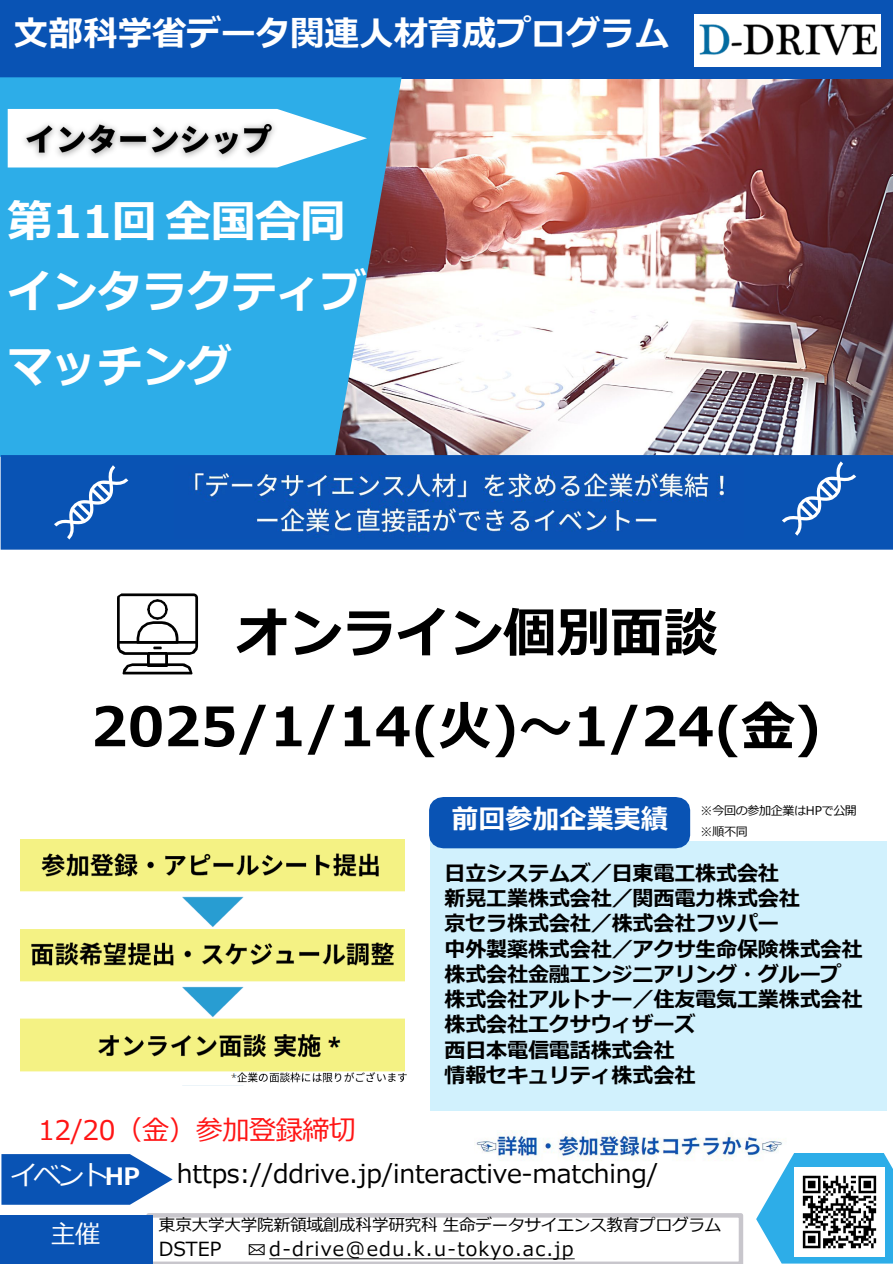
<style>
.page{position:relative;width:893px;height:1264px;background:#fff}
.page>*{position:absolute;margin:0;border:0;box-sizing:border-box;transform-origin:0 0}
.t1{font:700 54px "Meiryo";letter-spacing:-.01em;color:#000}
.t2{font:700 45px "Meiryo";letter-spacing:-.005em;color:#fff}
.t3{font:700 34.5px "Meiryo";letter-spacing:-.005em;color:#fff}
.t4{font:27px "Meiryo";letter-spacing:-.015em;color:#ff1515}
.t5{font:700 27px "Meiryo";color:#fff}
.t6{font:27px "Meiryo";color:#fff}
.t7{font:25.5px "Meiryo";letter-spacing:-.005em;color:#000}
.t8{font:24.9px "Meiryo";color:#fff}
.t9{font:700 21px "Meiryo";letter-spacing:-.01em;color:#000}
.t10{font:19.5px "Meiryo";letter-spacing:.06em;color:#000}
.t11{font:16.5px "Meiryo";letter-spacing:-.01em;color:#000}
.t12{font:12px "Meiryo";letter-spacing:-.03em;color:#000}
.s1{font-weight:700;font-size:24px}
</style>
<div class="page">
<div style="left:0;top:0;width:892px;height:89px;background:#0953b4"></div>
<img style="left:401px;top:79px;width:491px;height:376px">
<svg style="left:0;top:77px;width:401px;height:380px;background:#3aace1"></svg>
<svg style="left:756px;top:1153px;width:136px;height:110px"></svg>
<svg style="left:8px;top:109px;width:359px;height:58px"></svg>
<div style="left:1px;top:455px;width:891px;height:95px;background:#0953b4"></div>
<svg style="left:54px;top:465px;width:74px;height:74px"></svg>
<svg style="left:782px;top:461px;width:74px;height:75px"></svg>
<div style="left:0;top:1215px;width:152px;height:49px;background:#0953b4"></div>
<svg style="left:1px;top:1154px;width:172px;height:51px;background:#296abe"></svg>
<div style="left:694px;top:14px;width:186px;height:53px;background:#fff"></div>
<img style="left:699px;top:24px;width:182px;height:33px">
<img style="left:13px;top:104px;width:271px;height:71px">
<img style="left:148px;top:655px;width:19px;height:8px">
<svg style="left:117px;top:593px;width:81px;height:62px"></svg>
<svg style="left:123px;top:663px;width:69px;height:11px"></svg>
<img style="left:147px;top:599px;width:20px;height:20px">
<svg style="left:146px;top:1213px;width:597px;height:51px"></svg>
<img style="left:21px;top:839px;width:385px;height:244px">
<img style="left:192px;top:472px;width:533px;height:64px">
<div style="left:430px;top:841px;width:456px;height:269px;background:#d1f1fd"></div>
<div style="left:429px;top:797px;width:261px;height:51px;background:#0953b4"></div>
<img style="left:476px;top:1131px;width:310px;height:31px">
<img style="left:794px;top:1167px;width:90px;height:90px">
<p class="t3" style="left:14px;top:9px;width:656px">⽂部科学省データ関連⼈材育成プログラム</p>
<p class="t2" style="left:8px;top:190px;width:339px">第11回全国合同</p>
<p class="t2" style="left:8px;top:260px;width:360px">インタラクティブ</p>
<p class="t2" style="left:8px;top:335px;width:226px">マッチング</p>
<p class="t1" style="left:235px;top:595px;width:483px">オンライン個別面談</p>
<p class="t1" style="left:91px;top:688px;width:731px">2025/1/14(火)～1/24(金)</p>
<p class="t5" style="left:451px;top:800px;width:217px">前回参加企業実績</p>
<p class="t12" style="left:700px;top:802px;width:158px">※今回の参加企業はHPで公開</p>
<p class="t12" style="left:700px;top:823px;width:49px">※順不同</p>
<p class="t4" style="left:38px;top:1111px;width:319px">12/20（金）参加登録締切</p>
<p class="t9" style="left:444px;top:858px;width:336px">日立システムズ／日東電工株式会社</p>
<p class="t9" style="left:444px;top:884px;width:357px">新晃工業株式会社／関西電力株式会社</p>
<p class="t9" style="left:444px;top:909px;width:336px">京セラ株式会社／株式会社フツパー</p>
<p class="t9" style="left:444px;top:934px;width:419px">中外製薬株式会社／アクサ生命保険株式会社</p>
<p class="t9" style="left:444px;top:959px;width:398px">株式会社金融エンジニアリング・グループ</p>
<p class="t9" style="left:444px;top:985px;width:419px">株式会社アルトナー／住友電気工業株式会社</p>
<p class="t9" style="left:444px;top:1010px;width:252px">株式会社エクサウィザーズ</p>
<p class="t9" style="left:444px;top:1035px;width:231px">西日本電信電話株式会社</p>
<p class="t9" style="left:444px;top:1060px;width:252px">情報セキュリティ株式会社</p>
<p class="t6" style="left:10px;top:1156px;width:131px">イベント<span class="s1">HP</span></p>
<p class="t8" style="left:51px;top:1217px;width:51px">主催</p>
<p class="t7" style="left:177px;top:1156px;width:483px">https://ddrive.jp/interactive-matching/</p>
<p class="t11" style="left:159px;top:1213px;width:564px">東京⼤学⼤学院新領域創成科学研究科 ⽣命データサイエンス教育プログラム</p>
<p class="t10" style="left:159px;top:1236px;width:64px">DSTEP</p>
<p class="t10" style="left:269px;top:1236px;width:306px">d-drive@edu.k.u-tokyo.ac.jp</p>
</div>
